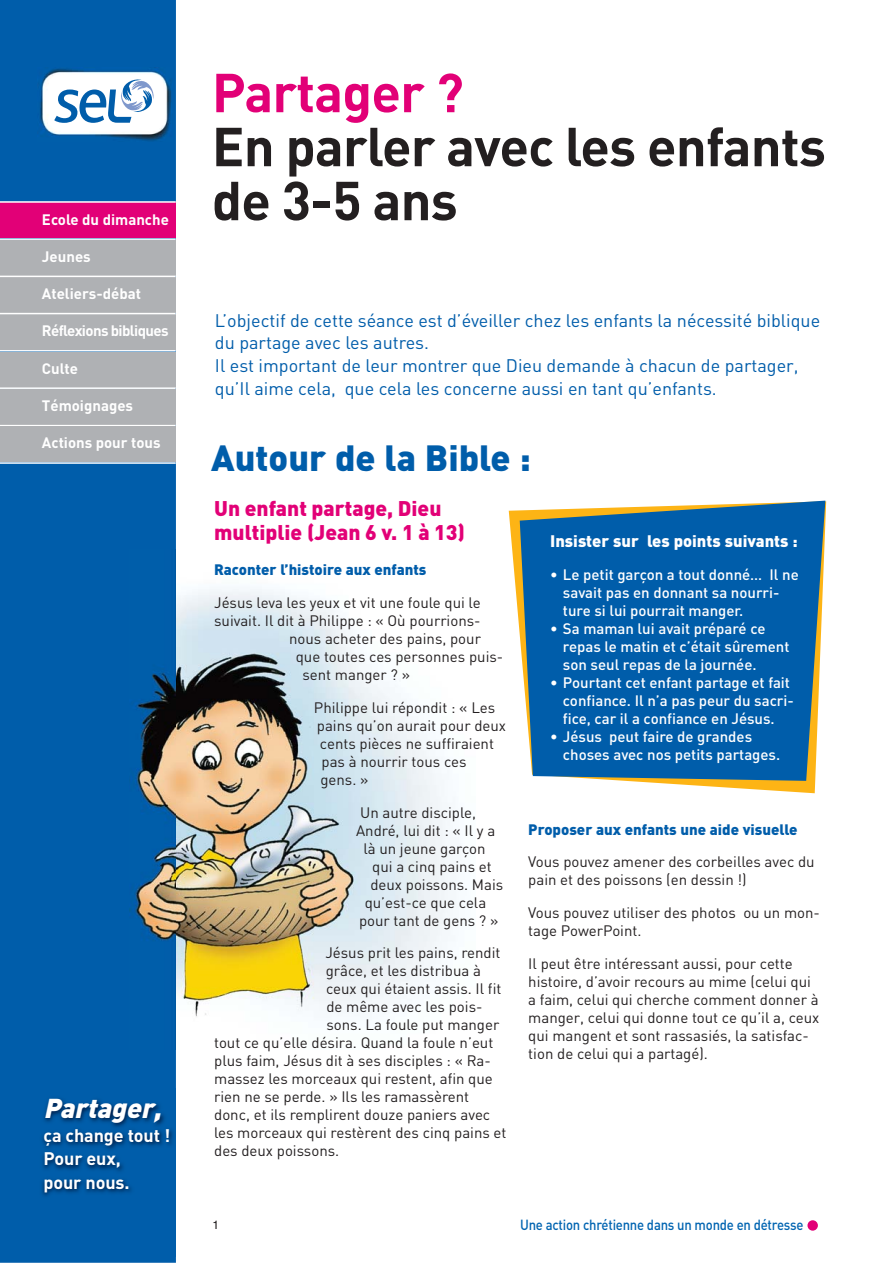
<style>
.page{position:relative;width:893px;height:1263px;background:#fff}
.page>*{position:absolute;margin:0;border:0;box-sizing:border-box;transform-origin:0 0}
.t1{font:700 54px/54px "DIN";letter-spacing:-.015em;color:#231f20}
.t2{font:700 54px "DIN";letter-spacing:-.015em;color:#e20077}
.t3{font:900 36px "DIN";color:#005daa}
.t4{font:italic 900 27px "DIN";color:#fff}
.t5{font:900 21px/24px "DIN";color:#e20077}
.t6{font:18px/22.8px "DIN";color:#005daa}
.t7{font:700 18px/23.5px "DIN";letter-spacing:-.005em;color:#fff}
.t8{font:900 16.5px "DIN";color:#fff}
.t9{font:15px/18px "DIN";color:#231f20}
.t10{font:500 15px/18px "DIN";color:#fff}
.t11{font:700 15px "DIN";color:#fff}
.t12{font:900 15px "DIN";color:#005daa}
.t13{font:700 15px "DIN";letter-spacing:-.04em;color:#fff}
.t14{font:500 14.55px "DIN";letter-spacing:-.015em;color:#0064b1;scale:.9 1}
.t15{font:12px "Helvetica";color:#231f20}
</style>
<div class="page">
<svg style="left:508px;top:501px;width:318px;height:292px"></svg>
<div style="left:0;top:0;width:176px;height:1263px;background:#005daa"></div>
<img style="left:129px;top:550px;width:327px;height:500px">
<div style="left:0;top:202px;width:176px;height:36px;background:#e20077"></div>
<div style="left:0;top:240px;width:176px;height:36px;background:#afb1b4"></div>
<div style="left:0;top:277px;width:176px;height:36px;background:#afb1b4"></div>
<div style="left:0;top:314px;width:176px;height:36px;background:#afb1b4"></div>
<img style="left:27px;top:1089px;width:149px;height:168px">
<div style="left:807px;top:1220px;width:10px;height:11px;background:#e20077;border-radius:50%"></div>
<hr style="left:0;top:201px;width:176px;height:2px;background:#fff">
<hr style="left:0;top:238px;width:176px;height:2px;background:#fff">
<hr style="left:0;top:276px;width:176px;height:1px;background:#fff">
<hr style="left:0;top:313px;width:176px;height:1px;background:#fff">
<hr style="left:0;top:350px;width:176px;height:2px;background:#fff">
<div style="left:0;top:352px;width:176px;height:36px;background:#afb1b4"></div>
<hr style="left:0;top:387px;width:176px;height:2px;background:#fff">
<div style="left:0;top:389px;width:176px;height:36px;background:#afb1b4"></div>
<hr style="left:0;top:425px;width:176px;height:1px;background:#fff">
<div style="left:0;top:427px;width:176px;height:35px;background:#afb1b4"></div>
<hr style="left:0;top:462px;width:176px;height:2px;background:#fff">
<img style="left:38px;top:68px;width:134px;height:73px">
<div style="left:50px;top:75px;width:113px;height:55px;background:#fff;border-radius:9px"></div>
<svg style="left:54px;top:79px;width:100px;height:44px"></svg>
<svg style="left:519px;top:501px;width:306px;height:280px;background:#1868a6"></svg>
<p class="t11" style="left:42px;top:214px;width:128px">Ecole du dimanche</p>
<p class="t11" style="left:42px;top:251px;width:50px">Jeunes</p>
<p class="t11" style="left:42px;top:289px;width:101px">Ateliers-débat</p>
<p class="t13" style="left:42px;top:326px;width:128px">Réflexions bibliques</p>
<p class="t11" style="left:42px;top:363px;width:38px">Culte</p>
<p class="t11" style="left:42px;top:400px;width:93px">Témoignages</p>
<p class="t11" style="left:42px;top:437px;width:120px">Actions pour tous</p>
<h3 class="t4" style="left:43px;top:1099px;width:124px">Partager,</h3>
<p class="t7" style="left:43px;top:1126px;width:128px">ça change tout !<br>Pour eux,<br>pour nous.</p>
<h1 class="t2" style="left:212px;top:74px;width:253px">Partager ?</h1>
<h1 class="t1" style="left:212px;top:125px;width:615px">En parler avec les enfants de 3-5 ans</h1>
<p class="t6" style="left:215px;top:311px;width:606px">L’objectif de cette séance est d’éveiller chez les enfants la nécessité biblique du partage avec les autres.<br>Il est important de leur montrer que Dieu demande à chacun de partager, qu’Il aime cela, que cela les concerne aussi en tant qu’enfants.</p>
<h2 class="t3" style="left:211px;top:445px;width:321px">Autour de la Bible :</h2>
<h3 class="t5" style="left:214px;top:498px;width:252px">Un enfant partage, Dieu multiplie (Jean 6 v. 1 à 13)</h3>
<p class="t12" style="left:214px;top:565px;width:214px">Raconter l’histoire aux enfants</p>
<p class="t9" style="left:214px;top:595px;width:268px">Jésus leva les yeux et vit une foule qui le</p>
<p class="t9" style="left:214px;top:613px;width:268px">suivait. Il dit à Philippe : « Où pourrions-</p>
<p class="t9" style="left:289px;top:631px;width:193px">nous acheter des pains, pour</p>
<p class="t9" style="left:296px;top:649px;width:209px">que toutes ces personnes puis-</p>
<p class="t9" style="left:302px;top:667px;width:109px">sent manger ? »</p>
<p class="t9" style="left:314px;top:700px;width:183px">Philippe lui répondit : « Les</p>
<p class="t9" style="left:317px;top:718px;width:191px">pains qu’on aurait pour deux</p>
<p class="t9" style="left:320px;top:736px;width:176px">cents pièces ne suffiraient</p>
<p class="t9" style="left:321px;top:754px;width:146px">pas à nourrir tous ces</p>
<p class="t9" style="left:320px;top:772px;width:50px">gens. »</p>
<p class="t9" style="left:360px;top:805px;width:117px">Un autre disciple,</p>
<p class="t9" style="left:356px;top:823px;width:141px">André, lui dit : « Il y a</p>
<p class="t9" style="left:363px;top:841px;width:124px">là un jeune garçon</p>
<p class="t9" style="left:372px;top:859px;width:121px">qui a cinq pains et</p>
<p class="t9" style="left:370px;top:877px;width:134px">deux poissons. Mais</p>
<p class="t9" style="left:365px;top:895px;width:123px">qu’est-ce que cela</p>
<p class="t9" style="left:359px;top:913px;width:141px">pour tant de gens ? »</p>
<p class="t9" style="left:325px;top:946px;width:177px">Jésus prit les pains, rendit</p>
<p class="t9" style="left:326px;top:964px;width:157px">grâce, et les distribua à</p>
<p class="t9" style="left:326px;top:982px;width:177px">ceux qui étaient assis. Il fit</p>
<p class="t9" style="left:326px;top:1000px;width:158px">de même avec les pois-</p>
<p class="t9" style="left:326px;top:1018px;width:174px">sons. La foule put manger</p>
<p class="t9" style="left:214px;top:1036px;width:281px">tout ce qu’elle désira. Quand la foule n’eut</p>
<p class="t9" style="left:214px;top:1054px;width:278px">plus faim, Jésus dit à ses disciples : « Ra-</p>
<p class="t9" style="left:214px;top:1072px;width:280px">massez les morceaux qui restent, afin que</p>
<p class="t9" style="left:214px;top:1090px;width:256px">rien ne se perde. » Ils les ramassèrent</p>
<p class="t9" style="left:214px;top:1108px;width:278px">donc, et ils remplirent douze paniers avec</p>
<p class="t9" style="left:214px;top:1126px;width:294px">les morceaux qui restèrent des cinq pains et</p>
<p class="t9" style="left:214px;top:1144px;width:127px">des deux poissons.</p>
<p class="t8" style="left:550px;top:535px;width:249px">Insister sur les points suivants :</p>
<p class="t10" style="left:563px;top:567px;width:237px;text-indent:-13px">• Le petit garçon a tout donné… Il ne savait pas en donnant sa nourri&shy;ture si lui pourrait manger.</p>
<p class="t10" style="left:563px;top:621px;width:228px;text-indent:-13px">• Sa maman lui avait préparé ce repas le matin et c’était sûrement son seul repas de la journée.</p>
<p class="t10" style="left:563px;top:675px;width:232px;text-indent:-13px">• Pourtant cet enfant partage et fait confiance. Il n’a pas peur du sacri&shy;fice, car il a confiance en Jésus.</p>
<p class="t10" style="left:563px;top:729px;width:219px;text-indent:-13px">• Jésus peut faire de grandes choses avec nos petits partages.</p>
<p class="t12" style="left:528px;top:824px;width:271px">Proposer aux enfants une aide visuelle</p>
<p class="t9" style="left:528px;top:855px;width:288px">Vous pouvez amener des corbeilles avec du pain et des poissons (en dessin !)</p>
<p class="t9" style="left:528px;top:905px;width:293px">Vous pouvez utiliser des photos ou un mon&shy;tage PowerPoint.</p>
<p class="t9" style="left:528px;top:956px;width:292px">Il peut être intéressant aussi, pour cette histoire, d’avoir recours au mime (celui qui a faim, celui qui cherche comment donner à manger, celui qui donne tout ce qu’il a, ceux qui mangent et sont rassasiés, la satisfac&shy;tion de celui qui a partagé).</p>
<p class="t15" style="left:212px;top:1220px;width:8px">1</p>
<p class="t14" style="left:520px;top:1219px;width:316px">Une action chrétienne dans un monde en détresse</p>
</div>
